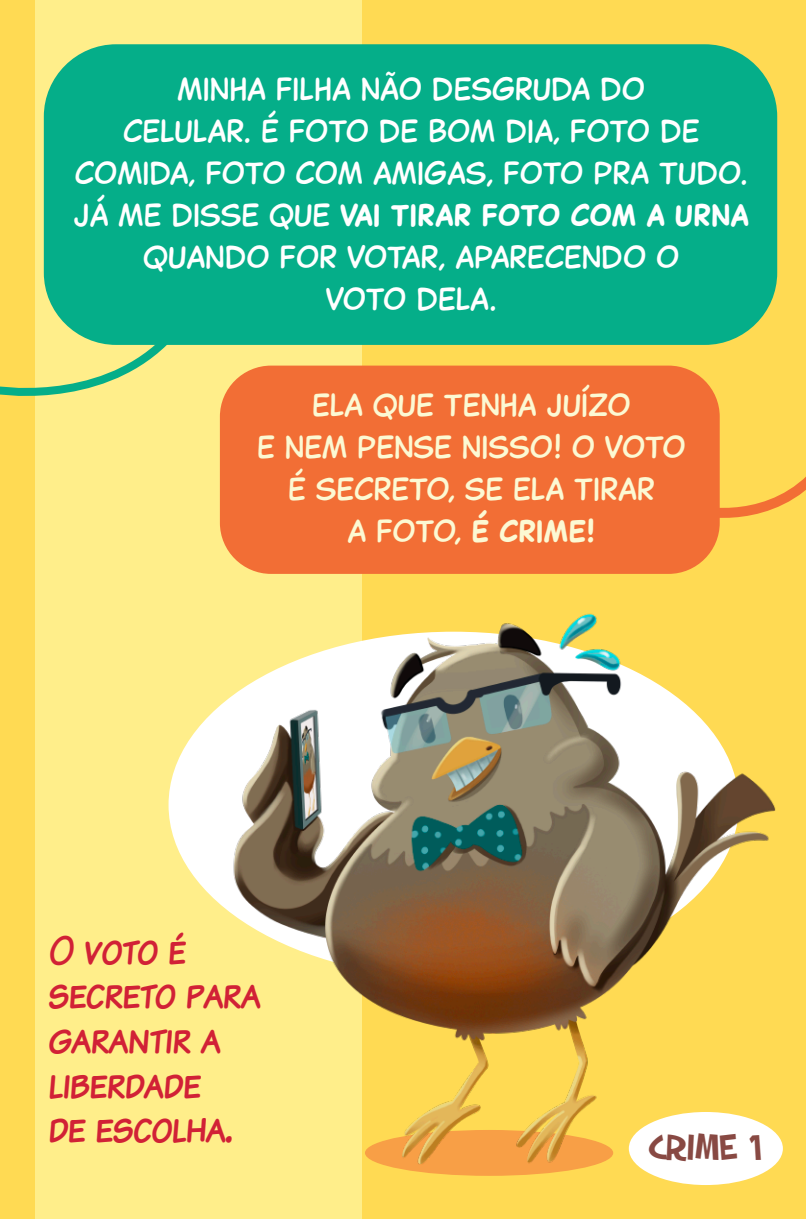
<style>
.page{position:relative;width:806px;height:1219px;background:#fff}
.page>*{position:absolute;margin:0;border:0;box-sizing:border-box;transform-origin:0 0}
.t1{font:42px/44.6px "Komika Text Kaps";color:#d12136;scale:.96 1}
.t2{font:38px "SF Slapstick Comic";color:#884943}
.t3{font:30px/42px "Captain Comic";color:#fff;text-align:center}
.t4{font:30px/42px "Captain Comic";color:#fcf9d3;text-align:center}
.s1{font-weight:700}
</style>
<div class="page">
<div style="left:0;top:0;width:805px;height:1219px;background:#ffda53"></div>
<div style="left:34px;top:0;width:327px;height:1219px;background:#ffee8a"></div>
<div style="left:44px;top:44px;width:732px;height:301px;background:#05ae89;border-radius:72px"></div>
<div style="left:168px;top:632px;width:570px;height:346px;background:#fff;border-radius:50%"></div>
<div style="left:365px;top:1130px;width:247px;height:46px;background:#f89f46;border-radius:50%"></div>
<div style="left:220px;top:366px;width:499px;height:208px;background:#f26e35;border-radius:51px"></div>
<svg style="left:0;top:330px;width:176px;height:78px"></svg>
<svg style="left:719px;top:454px;width:86px;height:73px"></svg>
<div style="left:628px;top:1112px;width:154px;height:73px;background:#fff;border-radius:50%"></div>
<img style="left:228px;top:612px;width:548px;height:553px">
<p class="t3" style="left:74px;top:67px;width:676px">MINHA FILHA NÃO DESGRUDA DO<br>CELULAR. É FOTO DE BOM DIA, FOTO DE<br>COMIDA, FOTO COM AMIGAS, FOTO PRA TUDO.<br>JÁ ME DISSE QUE <span class="s1">VAI TIRAR FOTO COM A URNA<br></span>QUANDO FOR VOTAR, APARECENDO O<br>VOTO DELA.</p>
<p class="t4" style="left:257px;top:384px;width:429px">ELA QUE TENHA JUÍZO<br>E NEM PENSE NISSO! O VOTO<br>É SECRETO, SE ELA TIRAR<br>A FOTO, <span class="s1">É CRIME!</span></p>
<h1 class="t1" style="left:48px;top:925px;width:222px">O voto é secreto para garantir a liberdade<br>de escolha.</h1>
<p class="t2" style="left:648px;top:1123px;width:114px">CRIME 1</p>
</div>
